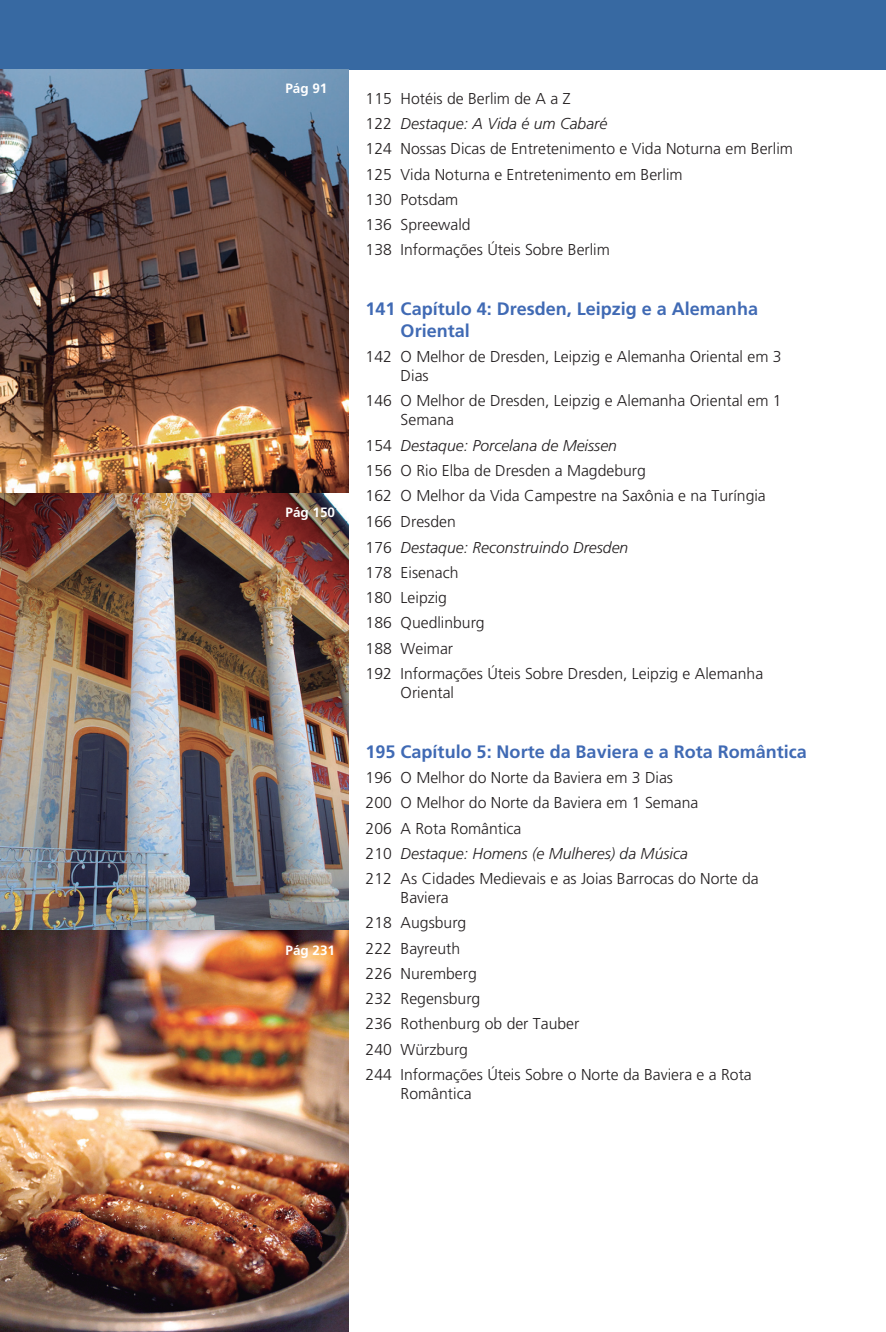
<style>
.page{position:relative;width:886px;height:1332px;background:#fff}
.page>*{position:absolute;margin:0;border:0;box-sizing:border-box;transform-origin:0 0}
.t1{font:700 18px/21.6px "Frutiger LT Std";color:#406ab4}
.t2{font:300 15.75px/25.2px "Frutiger LT Std";color:#231f20}
.t3{font:700 13.5px "Frutiger LT Std";color:#fff}
.s1{font-style:italic}
</style>
<div class="page">
<div style="left:0;top:0;width:885px;height:70px;background:#3769a2"></div>
<img style="left:0;top:69px;width:349px;height:1263px">
<p class="t3" style="left:285px;top:80px;width:44px">Pág 91</p>
<p class="t3" style="left:285px;top:505px;width:51px">Pág 150</p>
<p class="t3" style="left:285px;top:942px;width:51px">Pág 231</p>
<p class="t2" style="left:365px;top:86px;width:429px">115 Hotéis de Berlim de A a Z<br>122 <span class="s1">Destaque: A Vida é um Cabaré<br></span>124 Nossas Dicas de Entretenimento e Vida Noturna em Berlim<br>125 Vida Noturna e Entretenimento em Berlim<br>130 Potsdam<br>136 Spreewald<br>138 Informações Úteis Sobre Berlim</p>
<p class="t1" style="left:400px;top:298px;width:359px;text-indent:-35px">141 Capítulo 4: Dresden, Leipzig e a Alemanha<br>Oriental</p>
<p class="t2" style="left:400px;top:347px;width:382px;line-height:18.9px;text-indent:-35px">142 O Melhor de Dresden, Leipzig e Alemanha Oriental em 3<br>Dias</p>
<p class="t2" style="left:400px;top:392px;width:382px;line-height:18.9px;text-indent:-35px">146 O Melhor de Dresden, Leipzig e Alemanha Oriental em 1<br>Semana</p>
<p class="t2" style="left:365px;top:433px;width:401px">154 <span class="s1">Destaque: Porcelana de Meissen<br></span>156 O Rio Elba de Dresden a Magdeburg<br>162 O Melhor da Vida Campestre na Saxônia e na Turíngia<br>166 Dresden<br>176 <span class="s1">Destaque: Reconstruindo Dresden<br></span>178 Eisenach<br>180 Leipzig<br>186 Quedlinburg<br>188 Weimar<br>192 Informações Úteis Sobre Dresden, Leipzig e Alemanha</p>
<p class="t2" style="left:400px;top:680px;width:55px">Oriental</p>
<p class="t1" style="left:365px;top:741px;width:442px">195 Capítulo 5: Norte da Baviera e a Rota Romântica</p>
<p class="t2" style="left:365px;top:765px;width:394px">196 O Melhor do Norte da Baviera em 3 Dias<br>200 O Melhor do Norte da Baviera em 1 Semana<br>206 A Rota Romântica<br>210 <span class="s1">Destaque: Homens (e Mulheres) da Música<br></span>212 As Cidades Medievais e as Joias Barrocas do Norte da</p>
<p class="t2" style="left:365px;top:885px;width:387px;text-indent:35px">Baviera<br>218 Augsburg<br>222 Bayreuth<br>226 Nuremberg<br>232 Regensburg<br>236 Rothenburg ob der Tauber<br>240 Würzburg<br>244 Informações Úteis Sobre o Norte da Baviera e a Rota</p>
<p class="t2" style="left:400px;top:1081px;width:72px">Romântica</p>
</div>
